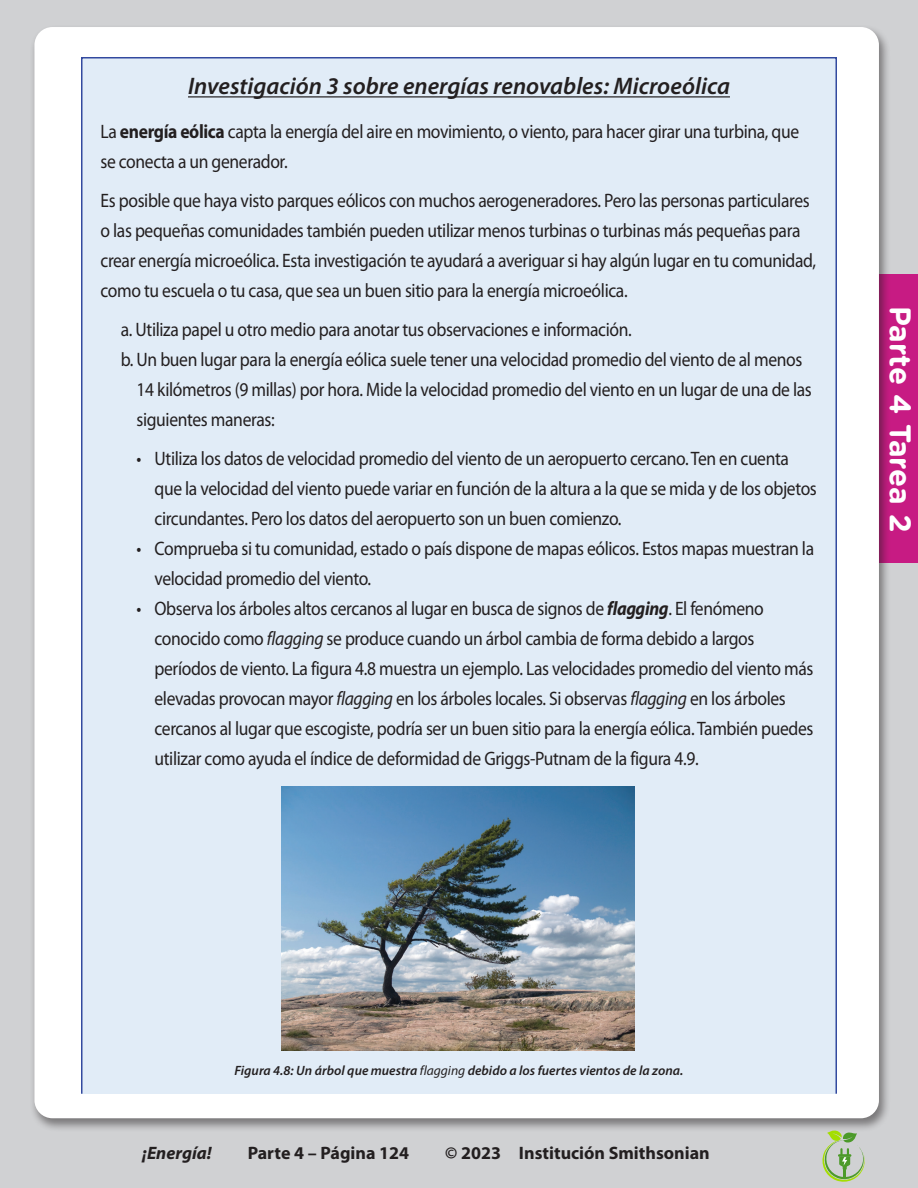
<style>
.page{position:relative;width:918px;height:1188px;background:#d0d1d3}
.page>*{position:absolute;margin:0;border:0;box-sizing:border-box;transform-origin:0 0}
.t1{font:700 30px "Gotham Rounded";letter-spacing:-.005em;color:#fff}
.t2{font:italic 600 24px "Myriad Pro";color:#231f20}
.t3{font:19.5px/30px "Myriad Pro";letter-spacing:-.02em;color:#231f20;scale:.9 1}
.t4{font:700 18px "Myriad Pro";color:#231f20}
.t5{font:italic 700 18px "Myriad Pro";color:#231f20}
.t6{font:italic 600 13.5px "Myriad Pro";color:#231f20}
.s1{font-weight:700}
.s2{font-weight:700;font-style:italic}
.s3{font-style:italic}
.s4{font-weight:400}
</style>
<div class="page">
<div style="left:879px;top:274px;width:39px;height:288px;background:#c71b83"></div>
<div style="left:30px;top:24px;width:860px;height:1108px;background:#231f20;opacity:.5"></div>
<div style="left:34px;top:27px;width:845px;height:1091px;background:#fff;border-radius:18px"></div>
<div style="left:82px;top:58px;width:754px;height:1036px;background:#e1ecf7"></div>
<svg style="left:820px;top:1130px;width:45px;height:52px"></svg>
<hr style="left:188px;top:96px;width:542px;height:1px;background:#231f20">
<img style="left:282px;top:787px;width:353px;height:264px">
<h4 class="t2" style="left:188px;top:71px;width:543px">Investigación 3 sobre energías renovables: Microeólica</h4>
<p class="t3" style="left:101px;top:116px;width:778px">La <span class="s1">energía eólica</span> capta la energía del aire en movimiento, o viento, para hacer girar una turbina, que se conecta a un generador.</p>
<p class="t3" style="left:101px;top:185px;width:797px">Es posible que haya visto parques eólicos con muchos aerogeneradores. Pero las personas particulares o las pequeñas comunidades también pueden utilizar menos turbinas o turbinas más pequeñas para crear energía microeólica. Esta investigación te ayudará a averiguar si hay algún lugar en tu comunidad, como tu escuela o tu casa, que sea un buen sitio para la energía microeólica.</p>
<p class="t3" style="left:121px;top:314px;width:569px">a. Utiliza papel u otro medio para anotar tus observaciones e información.</p>
<p class="t3" style="left:137px;top:344px;width:752px;text-indent:-16px">b. Un buen lugar para la energía eólica suele tener una velocidad promedio del viento de al menos<br>14 kilómetros (9 millas) por hora. Mide la velocidad promedio del viento en un lugar de una de las siguientes maneras:</p>
<p class="t3" style="left:155px;top:443px;width:738px;text-indent:-18px">• Utiliza los datos de velocidad promedio del viento de un aeropuerto cercano. Ten en cuenta que la velocidad del viento puede variar en función de la altura a la que se mida y de los objetos circundantes. Pero los datos del aeropuerto son un buen comienzo.</p>
<p class="t3" style="left:155px;top:533px;width:734px;text-indent:-18px">• Comprueba si tu comunidad, estado o país dispone de mapas eólicos. Estos mapas muestran la velocidad promedio del viento.</p>
<p class="t3" style="left:137px;top:593px;width:7px">•</p>
<p class="t3" style="left:155px;top:593px;width:734px">Observa los árboles altos cercanos al lugar en busca de signos de <span class="s2">flagging</span>. El fenómeno conocido como <span class="s3">flagging</span> se produce cuando un árbol cambia de forma debido a largos períodos de viento. La figura 4.8 muestra un ejemplo. Las velocidades promedio del viento más elevadas provocan mayor <span class="s3">flagging</span> en los árboles locales. Si observas <span class="s3">flagging</span> en los árboles cercanos al lugar que escogiste, podría ser un buen sitio para la energía eólica. También puedes utilizar como ayuda el índice de deformidad de Griggs-Putnam de la figura 4.9.</p>
<h1 class="t1" style="left:923px;top:306px;width:228px;rotate:90deg">Parte 4 Tarea 2</h1>
<p class="t6" style="left:235px;top:1062px;width:450px">Figura 4.8: Un árbol que muestra <span class="s4">flagging</span> debido a los fuertes vientos de la zona.</p>
<p class="t5" style="left:142px;top:1142px;width:71px">¡Energía!</p>
<p class="t4" style="left:248px;top:1142px;width:163px">Parte 4 – Página 124</p>
<p class="t4" style="left:445px;top:1142px;width:266px">© 2023 Institución Smithsonian</p>
</div>
